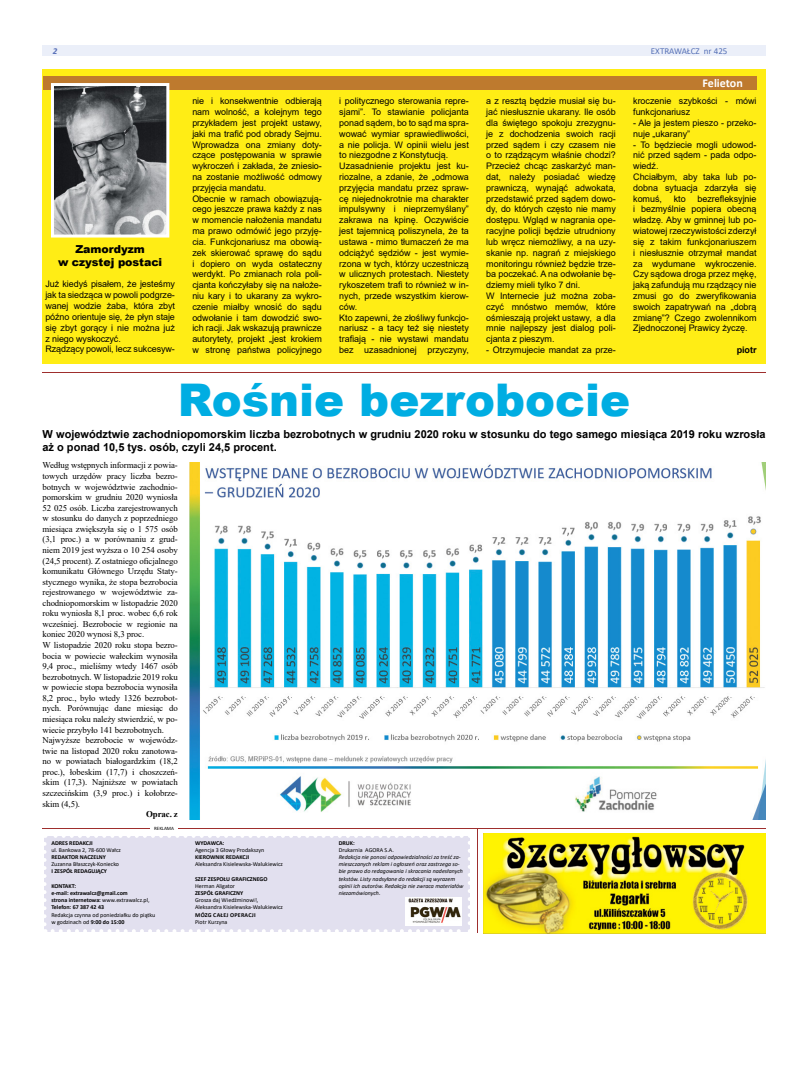
<style>
.page{position:relative;width:794px;height:1092px;background:#fff}
.page>*{position:absolute;margin:0;border:0;box-sizing:border-box;transform-origin:0 0}
.t1{font:900 45px "Arial";color:#00ade2}
.t2{font:700 12px "Calibri";color:#fff}
.t3{font:700 11px/13.2px "Arial";color:#000}
.t4{font:900 11px/13.2px "Arial";letter-spacing:-.005em;color:#000;text-align:center}
.t5{font:9px/10.8px "Arial";letter-spacing:-.005em;color:#000}
.t6{font:9px "Calibri";color:#5570b6}
.t7{font:700 9px "Arial";letter-spacing:-.005em;color:#000}
.t8{font:italic 700 9px "Calibri";color:#5b72b9}
.t9{font:8.8px/10.6px "Times New Roman";letter-spacing:-.01em;color:#000}
.t10{font:700 8.8px "Times New Roman";letter-spacing:-.01em;color:#000}
.t11{font:6px/7.2px "Calibri";color:#000}
.t12{font:italic 6px/7.2px "Calibri";color:#000}
.t13{font:700 6px/7.2px "Calibri";color:#000}
.t14{font:700 6px "Calibri";letter-spacing:.04em;color:#000}
.t15{font:5px "Calibri";color:#000}
.s1{font-weight:400}
.s2{font-weight:700}
</style>
<div class="page">
<div style="left:43px;top:45px;width:722px;height:11px;background:#ebeff9"></div>
<img style="left:483px;top:833px;width:282px;height:100px">
<div style="left:45px;top:835px;width:425px;height:96px;background:#e2e0ef"></div>
<svg style="left:44px;top:843px;width:3px;height:88px"></svg>
<svg style="left:53px;top:929px;width:417px;height:3px"></svg>
<svg style="left:468px;top:835px;width:2px;height:88px"></svg>
<svg style="left:45px;top:835px;width:417px;height:2px"></svg>
<hr style="left:43px;top:828px;width:722px;height:1px;background:#9e2e2d">
<img style="left:405px;top:897px;width:56px;height:28px">
<hr style="left:151px;top:826px;width:27px;height:4px;background:#fff">
<hr style="left:477px;top:828px;width:1px;height:105px;background:#9e2e2d">
<div style="left:43px;top:69px;width:722px;height:295px;background:#ffed15"></div>
<div style="left:43px;top:76px;width:713px;height:14px;background:#be7a2e"></div>
<hr style="left:43px;top:372px;width:722px;height:1px;background:#9e2e2d">
<img style="left:55px;top:87px;width:110px;height:146px">
<div style="left:51px;top:83px;width:118px;height:154px;border:3px solid #fff"></div>
<img style="left:189px;top:462px;width:576px;height:357px">
<p class="t8" style="left:53px;top:44px;width:6px">2</p>
<p class="t6" style="left:651px;top:44px;width:78px">EXTRAWAŁCZ nr 425</p>
<p class="t4" style="left:58px;top:242px;width:106px">Zamordyzm<br>w czystej postaci</p>
<p class="t5" style="left:45px;top:279px;width:131px">Już kiedyś pisałem, że jesteśmy jak ta siedząca w powoli podgrze&shy;wanej wodzie żaba, która zbyt późno orientuje się, że płyn staje się zbyt gorący i nie można już z niego wyskoczyć.<br>Rządzący powoli, lecz sukcesyw-</p>
<p class="t5" style="left:192px;top:96px;width:131px">nie i konsekwentnie odbierają nam wolność, a kolejnym tego przykładem jest projekt ustawy, jaki ma trafić pod obrady Sejmu.<br>Wprowadza ona zmiany doty&shy;czące postępowania w sprawie wykroczeń i zakłada, że zniesio&shy;na zostanie możliwość odmowy przyjęcia mandatu.<br>Obecnie w ramach obowiązują&shy;cego jeszcze prawa każdy z nas w momencie nałożenia mandatu ma prawo odmówić jego przyję&shy;cia. Funkcjonariusz ma obowią&shy;zek skierować sprawę do sądu i dopiero on wyda ostateczny werdykt. Po zmianach rola poli&shy;cjanta kończyłaby się na nałoże&shy;niu kary i to ukarany za wykro&shy;czenie miałby wnosić do sądu odwołanie i tam dowodzić swo&shy;ich racji. Jak wskazują prawnicze autorytety, projekt „jest krokiem w stronę państwa policyjnego</p>
<p class="t5" style="left:339px;top:96px;width:131px">i politycznego sterowania repre&shy;sjami”. To stawianie policjanta ponad sądem, bo to sąd ma spra&shy;wować wymiar sprawiedliwości, a nie policja. W opinii wielu jest to niezgodne z Konstytucją.<br>Uzasadnienie projektu jest ku&shy;riozalne, a zdanie, że „odmowa przyjęcia mandatu przez spraw&shy;cę niejednokrotnie ma charakter impulsywny i nieprzemyślany” zakrawa na kpinę. Oczywiście jest tajemnicą poliszynela, że ta ustawa - mimo tłumaczeń że ma odciążyć sędziów - jest wymie&shy;rzona w tych, którzy uczestniczą w ulicznych protestach. Niestety rykoszetem trafi to również w in&shy;nych, przede wszystkim kierow&shy;ców.<br>Kto zapewni, że złośliwy funkcjo&shy;nariusz - a tacy też się niestety trafiają - nie wystawi mandatu bez uzasadnionej przyczyny,</p>
<p class="t5" style="left:486px;top:96px;width:131px">a z resztą będzie musiał się bu&shy;jać niesłusznie ukarany. Ile osób dla świętego spokoju zrezygnu&shy;je z dochodzenia swoich racji przed sądem i czy czasem nie o to rządzącym właśnie chodzi?<br>Przecież chcąc zaskarżyć man&shy;dat, należy posiadać wiedzę prawniczą, wynająć adwokata, przedstawić przed sądem dowo&shy;dy, do których często nie mamy dostępu. Wgląd w nagrania ope&shy;racyjne policji będzie utrudniony lub wręcz niemożliwy, a na uzy&shy;skanie np. nagrań z miejskiego monitoringu również będzie trze&shy;ba poczekać. A na odwołanie bę&shy;dziemy mieli tylko 7 dni.<br>W Internecie już można zoba&shy;czyć mnóstwo memów, które ośmieszają projekt ustawy, a dla mnie najlepszy jest dialog poli&shy;cjanta z pieszym.</p>
<p class="t5" style="left:486px;top:344px;width:131px">- Otrzymujecie mandat za prze-</p>
<h2 class="t2" style="left:702px;top:74px;width:42px">Felieton</h2>
<p class="t5" style="left:633px;top:96px;width:125px">kroczenie szybkości - mówi funkcjonariusz</p>
<p class="t5" style="left:633px;top:117px;width:125px">- Ale ja jestem pieszo - przeko&shy;nuje „ukarany”</p>
<p class="t5" style="left:633px;top:139px;width:125px">- To będziecie mogli udowod&shy;nić przed sądem - pada odpo&shy;wiedź.<br>Chciałbym, aby taka lub po&shy;dobna sytuacja zdarzyła się komuś,</p>
<p class="t5" style="left:633px;top:193px;width:125px;text-align:justify;text-indent:64px">bezrefleksyjnie i bezmyślnie popiera obecną władzę. Aby w gminnej lub po&shy;wiatowej rzeczywistości zderzył się z takim funkcjonariuszem i niesłusznie otrzymał mandat za wydumane wykroczenie.<br>Czy sądowa droga przez mękę, jaką zafundują mu rządzący nie zmusi go do zweryfikowania swoich zapatrywań na „dobrą zmianę”? Czego zwolennikom Zjednoczonej Prawicy życzę.</p>
<p class="t7" style="left:736px;top:343px;width:21px">piotr</p>
<p class="t5" style="left:674px;top:193px;width:13px">kto</p>
<h1 class="t1" style="left:178px;top:367px;width:454px">Rośnie bezrobocie</h1>
<p class="t3" style="left:43px;top:427px;width:724px">W województwie zachodniopomorskim liczba bezrobotnych w grudniu 2020 roku w stosunku do tego samego miesiąca 2019 roku wzrosła aż o ponad 10,5 tys. osób, czyli 24,5 procent.</p>
<p class="t9" style="left:43px;top:460px;width:137px">Według wstępnych informacji z powia&shy;towych urzędów pracy liczba bezro&shy;botnych w województwie zachodnio&shy;pomorskim w grudniu 2020 wyniosła 52 025 osób. Liczba zarejestrowanych w stosunku do danych z poprzedniego miesiąca zwiększyła się o 1 575 osób (3,1 proc.) a w porównaniu z grud&shy;niem 2019 jest wyższa o 10 254 osoby (24,5 procent). Z ostatniego oficjalnego komunikatu Głównego Urzędu Staty&shy;stycznego wynika, że stopa bezrobocia rejestrowanego w województwie za&shy;chodniopomorskim w listopadzie 2020 roku wyniosła 8,1 proc. wobec 6,6 rok wcześniej. Bezrobocie w regionie na koniec 2020 wynosi 8,3 proc.<br>W listopadzie 2020 roku stopa bezro&shy;bocia w powiecie wałeckim wynosiła 9,4 proc., mieliśmy wtedy 1467 osób bezrobotnych. W listopadzie 2019 roku w powiecie stopa bezrobocia wynosiła 8,2 proc., było wtedy 1326 bezrobot&shy;nych. Porównując dane miesiąc do miesiąca roku należy stwierdzić, w po&shy;wiecie przybyło 141 bezrobotnych.<br>Najwyższe bezrobocie w wojewódz&shy;twie na listopad 2020 roku zanotowa&shy;no w powiatach białogardzkim (18,2 proc.), łobeskim (17,7) i choszczeń&shy;skim (17,3). Najniższe w powiatach szczecińskim (3,9 proc.) i kołobrze&shy;skim (4,5).</p>
<p class="t10" style="left:146px;top:807px;width:33px">Oprac. z</p>
<p class="t15" style="left:154px;top:824px;width:21px">REKLAMA</p>
<p class="t13" style="left:51px;top:838px;width:43px">ADRES REDAKCJI</p>
<p class="t11" style="left:51px;top:846px;width:71px">ul. Bankowa 2, 78-600 Wałcz</p>
<p class="t13" style="left:51px;top:853px;width:56px">REDAKTOR NACZELNY</p>
<p class="t11" style="left:51px;top:860px;width:69px">Zuzanna Błaszczyk-Koniecko</p>
<p class="t13" style="left:51px;top:867px;width:57px">I ZESPÓŁ REDAGUJĄCY</p>
<p class="t13" style="left:51px;top:882px;width:100px">KONTAKT:<br>e-mail: extrawalcz@gmail.com<br>strona internetowa: <span class="s1">www.extrawalcz.pl,<br></span>Telefon: 67 387 42 43</p>
<p class="t11" style="left:51px;top:910px;width:105px">Redakcja czynna od poniedziałku do piątku w godzinach od <span class="s2">9:00 do 15:00</span></p>
<p class="t13" style="left:195px;top:838px;width:31px">WYDAWCA:</p>
<p class="t11" style="left:195px;top:846px;width:71px">Agencja 3 Głowy Prodakszyn</p>
<p class="t13" style="left:195px;top:853px;width:56px">KIEROWNIK REDAKCJI</p>
<p class="t11" style="left:195px;top:860px;width:89px">Aleksandra Kisielewska-Walukiewicz</p>
<p class="t13" style="left:195px;top:874px;width:74px">SZEF ZESPOŁU GRAFICZNEGO</p>
<p class="t11" style="left:195px;top:882px;width:41px">Herman Aligator</p>
<p class="t13" style="left:195px;top:889px;width:50px">ZESPÓŁ GRAFICZNY</p>
<p class="t11" style="left:195px;top:896px;width:89px">Grosza daj Wiedźminowi!,<br>Aleksandra Kisielewska-Walukiewicz</p>
<p class="t14" style="left:195px;top:910px;width:62px">MÓZG CAŁEJ OPERACJI</p>
<p class="t11" style="left:195px;top:918px;width:34px">Piotr Kurzyna</p>
<p class="t13" style="left:339px;top:838px;width:18px">DRUK:</p>
<p class="t11" style="left:339px;top:846px;width:57px">Drukarnia AGORA S.A.</p>
<p class="t12" style="left:339px;top:853px;width:126px">Redakcja nie ponosi odpowiedzialności za treść za&shy;mieszczanych reklam i ogłoszeń oraz zastrzega so&shy;bie prawo do redagowania i skracania nadesłanych tekstów. Listy nadsyłane do redakcji są wyrazem opinii ich autorów. Redakcja nie zwraca materiałów niezamówionych.</p>
</div>
